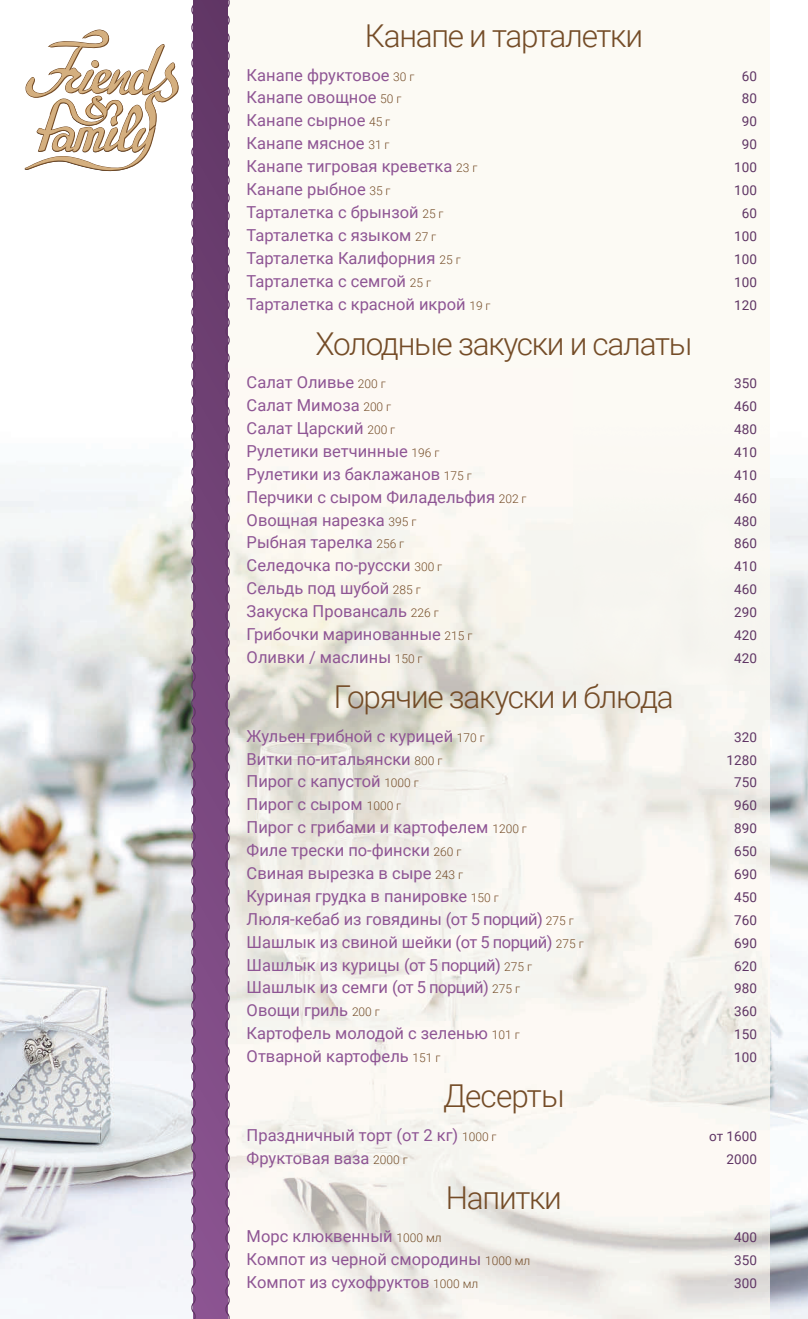
<style>
.page{position:relative;width:808px;height:1319px;background:#fff}
.page>*{position:absolute;margin:0;border:0;box-sizing:border-box;transform-origin:0 0}
.t1{font:300 31.5px "Roboto";letter-spacing:-.04em;color:#744c27}
.t2{font:16.5px "Roboto";color:#8e5594}
.t3{font:13.5px "Roboto";color:#5f3564}
.s1{font-weight:300;font-size:12px;color:#744c27}
</style>
<div class="page">
<img style="left:0;top:0;width:808px;height:1318px">
<img style="left:231px;top:0;width:538px;height:1318px">
<svg style="left:24px;top:29px;width:156px;height:142px"></svg>
<svg style="left:190px;top:0;width:41px;height:1318px;background:#835887"></svg>
<h1 class="t1" style="left:365px;top:14px;width:280px">Канапе и тарталетки</h1>
<p class="t2" style="left:247px;top:63px;width:169px">Канапе фруктовое <span class="s1">30 г</span></p>
<p class="t3" style="left:742px;top:66px;width:17px">60</p>
<p class="t2" style="left:247px;top:86px;width:156px">Канапе овощное <span class="s1">50 г</span></p>
<p class="t3" style="left:742px;top:89px;width:17px">80</p>
<p class="t2" style="left:247px;top:109px;width:145px">Канапе сырное <span class="s1">45 г</span></p>
<p class="t3" style="left:742px;top:112px;width:17px">90</p>
<p class="t2" style="left:247px;top:132px;width:144px">Канапе мясное <span class="s1">31 г</span></p>
<p class="t3" style="left:742px;top:135px;width:17px">90</p>
<p class="t2" style="left:247px;top:155px;width:232px">Канапе тигровая креветка <span class="s1">23 г</span></p>
<p class="t3" style="left:734px;top:158px;width:24px">100</p>
<p class="t2" style="left:247px;top:177px;width:146px">Канапе рыбное <span class="s1">35 г</span></p>
<p class="t3" style="left:734px;top:181px;width:24px">100</p>
<p class="t2" style="left:247px;top:200px;width:198px">Тарталетка с брынзой <span class="s1">25 г</span></p>
<p class="t3" style="left:742px;top:204px;width:17px">60</p>
<p class="t2" style="left:247px;top:223px;width:191px">Тарталетка с языком <span class="s1">27 г</span></p>
<p class="t3" style="left:734px;top:226px;width:24px">100</p>
<p class="t2" style="left:247px;top:246px;width:216px">Тарталетка Калифорния <span class="s1">25 г</span></p>
<p class="t3" style="left:734px;top:249px;width:24px">100</p>
<p class="t2" style="left:247px;top:269px;width:186px">Тарталетка с семгой <span class="s1">25 г</span></p>
<p class="t3" style="left:734px;top:272px;width:24px">100</p>
<p class="t2" style="left:247px;top:292px;width:245px">Тарталетка с красной икрой <span class="s1">19 г</span></p>
<p class="t3" style="left:734px;top:295px;width:24px">120</p>
<h1 class="t1" style="left:315px;top:321px;width:378px">Холодные закуски и салаты</h1>
<p class="t2" style="left:247px;top:371px;width:141px">Салат Оливье <span class="s1">200 г</span></p>
<p class="t3" style="left:734px;top:374px;width:24px">350</p>
<p class="t2" style="left:247px;top:393px;width:146px">Салат Мимоза <span class="s1">200 г</span></p>
<p class="t3" style="left:734px;top:397px;width:24px">460</p>
<p class="t2" style="left:247px;top:416px;width:150px">Салат Царский <span class="s1">200 г</span></p>
<p class="t3" style="left:734px;top:419px;width:24px">480</p>
<p class="t2" style="left:247px;top:439px;width:194px">Рулетики ветчинные <span class="s1">196 г</span></p>
<p class="t3" style="left:734px;top:442px;width:24px">410</p>
<p class="t2" style="left:247px;top:462px;width:227px">Рулетики из баклажанов <span class="s1">175 г</span></p>
<p class="t3" style="left:734px;top:465px;width:24px">410</p>
<p class="t2" style="left:247px;top:485px;width:282px">Перчики с сыром Филадельфия <span class="s1">202 г</span></p>
<p class="t3" style="left:734px;top:488px;width:24px">460</p>
<p class="t2" style="left:247px;top:508px;width:171px">Овощная нарезка <span class="s1">395 г</span></p>
<p class="t3" style="left:734px;top:511px;width:24px">480</p>
<p class="t2" style="left:247px;top:531px;width:159px">Рыбная тарелка <span class="s1">256 г</span></p>
<p class="t3" style="left:734px;top:534px;width:24px">860</p>
<p class="t2" style="left:247px;top:554px;width:197px">Селедочка по-русски <span class="s1">300 г</span></p>
<p class="t3" style="left:734px;top:557px;width:24px">410</p>
<p class="t2" style="left:247px;top:576px;width:176px">Сельдь под шубой <span class="s1">285 г</span></p>
<p class="t3" style="left:734px;top:580px;width:24px">460</p>
<p class="t2" style="left:247px;top:599px;width:194px">Закуска Провансаль <span class="s1">226 г</span></p>
<p class="t3" style="left:734px;top:602px;width:24px">290</p>
<p class="t2" style="left:247px;top:622px;width:227px">Грибочки маринованные <span class="s1">215 г</span></p>
<p class="t3" style="left:734px;top:625px;width:24px">420</p>
<p class="t2" style="left:247px;top:645px;width:178px">Оливки / маслины <span class="s1">150 г</span></p>
<p class="t3" style="left:734px;top:648px;width:24px">420</p>
<h1 class="t1" style="left:334px;top:674px;width:341px">Горячие закуски и блюда</h1>
<p class="t2" style="left:247px;top:724px;width:240px">Жульен грибной с курицей <span class="s1">170 г</span></p>
<p class="t3" style="left:734px;top:727px;width:24px">320</p>
<p class="t2" style="left:247px;top:747px;width:197px">Витки по-итальянски <span class="s1">800 г</span></p>
<p class="t3" style="left:727px;top:750px;width:32px">1280</p>
<p class="t2" style="left:247px;top:769px;width:174px">Пирог с капустой <span class="s1">1000 г</span></p>
<p class="t3" style="left:734px;top:773px;width:24px">750</p>
<p class="t2" style="left:247px;top:792px;width:156px">Пирог с сыром <span class="s1">1000 г</span></p>
<p class="t3" style="left:734px;top:795px;width:24px">960</p>
<p class="t2" style="left:247px;top:815px;width:282px">Пирог с грибами и картофелем <span class="s1">1200 г</span></p>
<p class="t3" style="left:734px;top:818px;width:24px">890</p>
<p class="t2" style="left:247px;top:838px;width:216px">Филе трески по-фински <span class="s1">260 г</span></p>
<p class="t3" style="left:734px;top:841px;width:24px">650</p>
<p class="t2" style="left:247px;top:861px;width:218px">Свиная вырезка в сыре <span class="s1">243 г</span></p>
<p class="t3" style="left:734px;top:864px;width:24px">690</p>
<p class="t2" style="left:247px;top:884px;width:254px">Куриная грудка в панировке <span class="s1">150 г</span></p>
<p class="t3" style="left:734px;top:887px;width:24px">450</p>
<p class="t2" style="left:247px;top:907px;width:329px">Люля-кебаб из говядины (от 5 порций) <span class="s1">275 г</span></p>
<p class="t3" style="left:734px;top:910px;width:24px">760</p>
<p class="t2" style="left:247px;top:930px;width:339px">Шашлык из свиной шейки (от 5 порций) <span class="s1">275 г</span></p>
<p class="t3" style="left:734px;top:933px;width:24px">690</p>
<p class="t2" style="left:247px;top:952px;width:287px">Шашлык из курицы (от 5 порций) <span class="s1">275 г</span></p>
<p class="t3" style="left:734px;top:956px;width:24px">620</p>
<p class="t2" style="left:247px;top:975px;width:275px">Шашлык из семги (от 5 порций) <span class="s1">275 г</span></p>
<p class="t3" style="left:734px;top:979px;width:24px">980</p>
<p class="t2" style="left:247px;top:998px;width:135px">Овощи гриль <span class="s1">200 г</span></p>
<p class="t3" style="left:734px;top:1001px;width:24px">360</p>
<p class="t2" style="left:247px;top:1021px;width:275px">Картофель молодой с зеленью <span class="s1">101 г</span></p>
<p class="t3" style="left:734px;top:1024px;width:24px">150</p>
<p class="t2" style="left:247px;top:1044px;width:195px">Отварной картофель <span class="s1">151 г</span></p>
<p class="t3" style="left:734px;top:1047px;width:24px">100</p>
<h1 class="t1" style="left:443px;top:1073px;width:123px">Десерты</h1>
<p class="t2" style="left:247px;top:1123px;width:251px">Праздничный торт (от 2 кг) <span class="s1">1000 г</span></p>
<p class="t3" style="left:709px;top:1126px;width:49px">от 1600</p>
<p class="t2" style="left:247px;top:1145px;width:163px">Фруктовая ваза <span class="s1">2000 г</span></p>
<p class="t3" style="left:727px;top:1149px;width:32px">2000</p>
<h1 class="t1" style="left:446px;top:1175px;width:117px">Напитки</h1>
<p class="t2" style="left:247px;top:1224px;width:196px">Морс клюквенный <span class="s1">1000 мл</span></p>
<p class="t3" style="left:734px;top:1227px;width:24px">400</p>
<p class="t2" style="left:247px;top:1247px;width:285px">Компот из черной смородины <span class="s1">1000 мл</span></p>
<p class="t3" style="left:734px;top:1250px;width:24px">350</p>
<p class="t2" style="left:247px;top:1270px;width:233px">Компот из сухофруктов <span class="s1">1000 мл</span></p>
<p class="t3" style="left:734px;top:1273px;width:24px">300</p>
</div>
